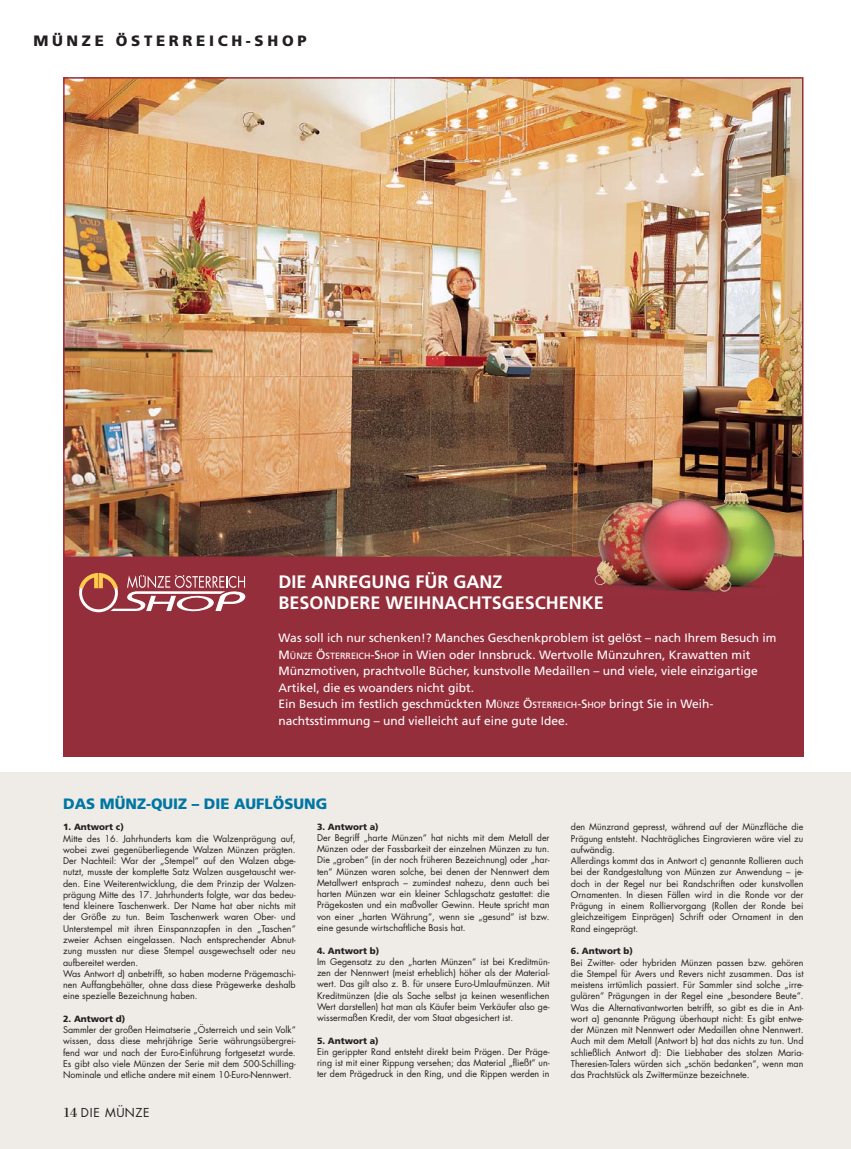
<style>
.page{position:relative;width:851px;height:1149px;background:#fff}
.page>*{position:absolute;margin:0;border:0;box-sizing:border-box;transform-origin:0 0}
.t1{font:700 18px/21px "Frutiger";color:#fff}
.t2{font:900 15px "Frutiger";color:#0076a3}
.t3{font:900 15px "Frutiger";letter-spacing:.245em;color:#231f20}
.t4{font:12px/16.5px "Frutiger";color:#fff}
.t5{font:12px "Futura";letter-spacing:.06em;color:#231f20}
.t6{font:9px/11.2px "Futura";color:#231f20;text-align:justify}
.t7{font:900 9px "Frutiger";color:#231f20}
.s1{font-size:9px}
.s2{font-family:"Bodoni";font-size:14.25px}
</style>
<div class="page">
<div style="left:63px;top:540px;width:740px;height:215px;background:#952e3b"></div>
<img style="left:66px;top:80px;width:734px;height:475px">
<div style="left:0;top:771px;width:850px;height:377px;background:#efebe6"></div>
<svg style="left:79px;top:573px;width:166px;height:39px"></svg>
<img style="left:682px;top:591px;width:49px;height:2px">
<img style="left:593px;top:483px;width:184px;height:108px">
<h2 class="t3" style="left:33px;top:35px;width:274px">MÜNZE ÖSTERREICH-SHOP</h2>
<h1 class="t1" style="left:278px;top:572px;width:327px">DIE ANREGUNG FÜR GANZ<br>BESONDERE WEIHNACHTSGESCHENKE</h1>
<p class="t4" style="left:278px;top:630px;width:499px">Was soll ich nur schenken!? Manches Geschenkproblem ist gelöst – nach Ihrem Besuch im M<span class="s1">ÜNZE</span> Ö<span class="s1">STERREICH</span>-S<span class="s1">HOP</span> in Wien oder Innsbruck. Wertvolle Münzuhren, Krawatten mit Münzmotiven, prachtvolle Bücher, kunstvolle Medaillen – und viele, viele einzigartige Artikel, die es woanders nicht gibt.<br>Ein Besuch im festlich geschmückten M<span class="s1">ÜNZE</span> Ö<span class="s1">STERREICH</span>-S<span class="s1">HOP</span> bringt Sie in Weih&shy;nachtsstimmung – und vielleicht auf eine gute Idee.</p>
<h2 class="t2" style="left:63px;top:797px;width:266px">DAS MÜNZ-QUIZ – DIE AUFLÖSUNG</h2>
<p class="t7" style="left:63px;top:823px;width:62px">1. Antwort c)</p>
<p class="t6" style="left:63px;top:833px;width:234px;text-align:left">Mitte des 16. Jahrhunderts kam die Walzenprägung auf, wobei zwei gegenüberliegende Walzen Münzen prägten.<br>Der Nachteil: War der „Stempel“ auf den Walzen abge&shy;nutzt, musste der komplette Satz Walzen ausgetauscht wer&shy;den. Eine Weiterentwicklung, die dem Prinzip der Walzen&shy;prägung Mitte des 17. Jahrhunderts folgte, war das bedeu&shy;tend kleinere Taschenwerk. Der Name hat aber nichts mit der Größe zu tun. Beim Taschenwerk waren Ober- und Unterstempel mit ihren Einspannzapfen in den „Taschen“ zweier Achsen eingelassen. Nach entsprechender Abnut&shy;zung mussten nur diese Stempel ausgewechselt oder neu aufbereitet werden.<br>Was Antwort d) anbetrifft, so haben moderne Prägemaschi&shy;nen Auffangbehälter, ohne dass diese Prägewerke deshalb eine spezielle Bezeichnung haben.</p>
<p class="t7" style="left:63px;top:1014px;width:64px">2. Antwort d)</p>
<p class="t6" style="left:63px;top:1024px;width:234px">Sammler der großen Heimatserie „Österreich und sein Volk“ wissen, dass diese mehrjährige Serie währungsübergrei&shy;fend war und nach der Euro-Einführung fortgesetzt wurde.<br>Es gibt also viele Münzen der Serie mit dem 500-Schilling-Nominale und etliche andere mit einem 10-Euro-Nennwert.</p>
<h3 class="t5" style="left:63px;top:1106px;width:88px"><span class="s2">14</span> DIE MÜNZE</h3>
<p class="t7" style="left:317px;top:822px;width:63px">3. Antwort a)</p>
<p class="t6" style="left:317px;top:832px;width:234px">Der Begriff „harte Münzen“ hat nichts mit dem Metall der Münzen oder der Fassbarkeit der einzelnen Münzen zu tun.<br>Die „groben“ (in der noch früheren Bezeichnung) oder „har&shy;ten“ Münzen waren solche, bei denen der Nennwert dem Metallwert entsprach – zumindest nahezu, denn auch bei harten Münzen war ein kleiner Schlagschatz gestattet: die Prägekosten und ein maßvoller Gewinn. Heute spricht man von einer „harten Währung“, wenn sie „gesund“ ist bzw. eine gesunde wirtschaftliche Basis hat.</p>
<p class="t7" style="left:317px;top:946px;width:64px">4. Antwort b)</p>
<p class="t6" style="left:317px;top:956px;width:234px">Im Gegensatz zu den „harten Münzen“ ist bei Kreditmün&shy;zen der Nennwert (meist erheblich) höher als der Material&shy;wert. Das gilt also z. B. für unsere Euro-Umlaufmünzen. Mit Kreditmünzen (die als Sache selbst ja keinen wesentlichen Wert darstellen) hat man als Käufer beim Verkäufer also ge&shy;wissermaßen Kredit, der vom Staat abgesichert ist.</p>
<p class="t7" style="left:317px;top:1036px;width:63px">5. Antwort a)</p>
<p class="t6" style="left:317px;top:1046px;width:234px">Ein gerippter Rand entsteht direkt beim Prägen. Der Präge&shy;ring ist mit einer Rippung versehen; das Material „fließt“ un&shy;ter dem Prägedruck in den Ring, und die Rippen werden in</p>
<p class="t6" style="left:570px;top:822px;width:234px;text-align:left">den Münzrand gepresst, während auf der Münzfläche die Prägung entsteht. Nachträgliches Eingravieren wäre viel zu aufwändig.<br>Allerdings kommt das in Antwort c) genannte Rollieren auch bei der Randgestaltung von Münzen zur Anwendung – je&shy;doch in der Regel nur bei Randschriften oder kunstvollen Ornamenten. In diesen Fällen wird in die Ronde vor der Prägung in einem Rolliervorgang (Rollen der Ronde bei gleichzeitigem Einprägen) Schrift oder Ornament in den Rand eingeprägt.</p>
<p class="t7" style="left:570px;top:947px;width:64px">6. Antwort b)</p>
<p class="t6" style="left:570px;top:957px;width:234px">Bei Zwitter- oder hybriden Münzen passen bzw. gehören die Stempel für Avers und Revers nicht zusammen. Das ist meistens irrtümlich passiert. Für Sammler sind solche „irre&shy;gulären“ Prägungen in der Regel eine „besondere Beute“.<br>Was die Alternativantworten betrifft, so gibt es die in Ant&shy;wort a) genannte Prägung überhaupt nicht: Es gibt entwe&shy;der Münzen mit Nennwert oder Medaillen ohne Nennwert.<br>Auch mit dem Metall (Antwort b) hat das nichts zu tun. Und schließlich Antwort d): Die Liebhaber des stolzen Maria-Theresien-Talers würden sich „schön bedanken“, wenn man das Prachtstück als Zwittermünze bezeichnete.</p>
</div>
